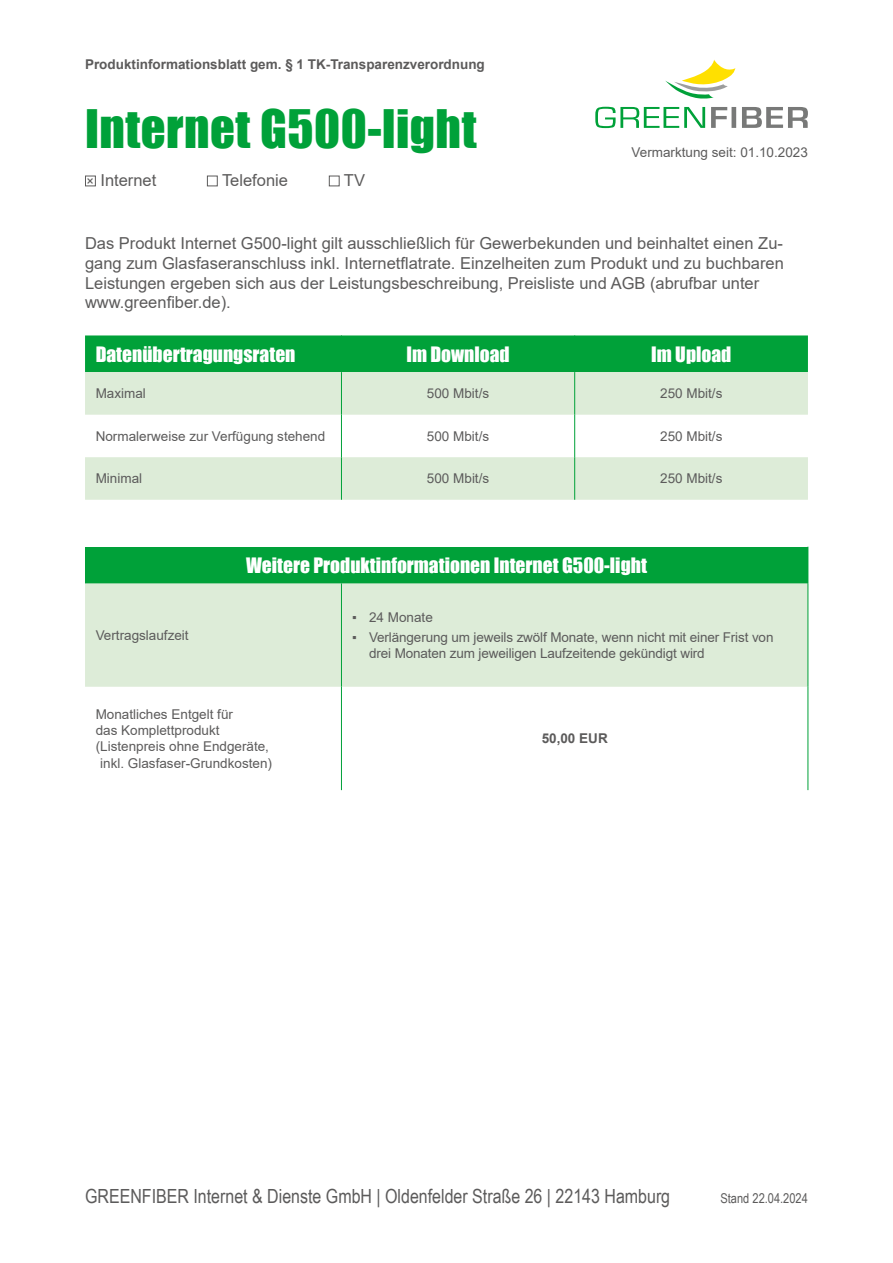
<style>
.page{position:relative;width:893px;height:1263px;background:#fff}
.page>*{position:absolute;margin:0;border:0;box-sizing:border-box;transform-origin:0 0}
.t1{font:48.75px "Impact";letter-spacing:.01em;color:#00a139}
.t2{font:19.5px "Impact";color:#fff}
.t3{font:19.5px "Arial Narrow";color:#5c5b5b}
.t4{font:16.5px/19.8px "Arial";color:#5c5b5b}
.t5{font:13.5px/16.2px "Arial";color:#5c5b5b}
.t6{font:700 13.5px "Arial";color:#5c5b5b}
.t7{font:13.5px "Arial Narrow";color:#5c5b5b}
</style>
<div class="page">
<div style="left:85px;top:547px;width:723px;height:36px;background:#00a139"></div>
<div style="left:85px;top:583px;width:722px;height:104px;background:#ddecd8"></div>
<hr style="left:341px;top:583px;width:1px;height:104px;background:#00a139">
<hr style="left:807px;top:583px;width:1px;height:104px;background:#00a139">
<hr style="left:341px;top:687px;width:1px;height:103px;background:#00a139">
<hr style="left:807px;top:687px;width:1px;height:103px;background:#00a139">
<div style="left:85px;top:335px;width:723px;height:37px;background:#00a139"></div>
<svg style="left:85px;top:372px;width:723px;height:128px;fill:#ddecd8"></svg>
<hr style="left:341px;top:335px;width:1px;height:37px;background:#00a139">
<hr style="left:574px;top:335px;width:1px;height:37px;background:#00a139">
<hr style="left:341px;top:372px;width:1px;height:43px;background:#00a139">
<hr style="left:574px;top:372px;width:1px;height:43px;background:#00a139">
<hr style="left:341px;top:415px;width:1px;height:42px;background:#00a139">
<hr style="left:574px;top:415px;width:1px;height:42px;background:#00a139">
<hr style="left:341px;top:457px;width:1px;height:43px;background:#00a139">
<hr style="left:574px;top:457px;width:1px;height:43px;background:#00a139">
<div style="left:85px;top:176px;width:11px;height:10px;border:1px solid #5c5b5b"></div>
<div style="left:207px;top:176px;width:11px;height:10px;border:1px solid #5c5b5b"></div>
<div style="left:329px;top:176px;width:11px;height:10px;border:1px solid #5c5b5b"></div>
<svg style="left:665px;top:60px;width:70px;height:39px"></svg>
<svg style="left:595px;top:107px;width:110px;height:21px"></svg>
<svg style="left:711px;top:107px;width:97px;height:21px"></svg>
<p class="t6" style="left:85px;top:55px;width:401px">Produktinformationsblatt gem. § 1 TK-Transparenzverordnung</p>
<h1 class="t1" style="left:85px;top:91px;width:393px">Internet G500-light</h1>
<p class="t4" style="left:88px;top:171px;width:70px">˟ Internet</p>
<p class="t4" style="left:222px;top:171px;width:68px">Telefonie</p>
<p class="t4" style="left:344px;top:171px;width:23px">TV</p>
<p class="t5" style="left:632px;top:144px;width:178px">Vermarktung seit: 01.10.2023</p>
<p class="t4" style="left:85px;top:233px;width:700px">Das Produkt Internet G500-light gilt ausschließlich für Gewerbekunden und beinhaltet einen Zu&shy;gang zum Glasfaseranschluss inkl. Internetflatrate. Einzelheiten zum Produkt und zu buchbaren Leistungen ergeben sich aus der Leistungsbeschreibung, Preisliste und AGB (abrufbar unter www.greenfiber.de).</p>
<h2 class="t2" style="left:96px;top:339px;width:201px">Datenübertragungsraten</h2>
<h2 class="t2" style="left:406px;top:339px;width:105px">Im Download</h2>
<h2 class="t2" style="left:651px;top:339px;width:82px">Im Upload</h2>
<p class="t5" style="left:96px;top:385px;width:52px">Maximal</p>
<p class="t5" style="left:427px;top:385px;width:64px">500 Mbit/s</p>
<p class="t5" style="left:660px;top:385px;width:64px">250 Mbit/s</p>
<p class="t5" style="left:96px;top:428px;width:231px">Normalerweise zur Verfügung stehend</p>
<p class="t5" style="left:427px;top:428px;width:64px">500 Mbit/s</p>
<p class="t5" style="left:660px;top:428px;width:64px">250 Mbit/s</p>
<p class="t5" style="left:96px;top:470px;width:48px">Minimal</p>
<p class="t5" style="left:427px;top:470px;width:64px">500 Mbit/s</p>
<p class="t5" style="left:660px;top:470px;width:64px">250 Mbit/s</p>
<p class="t5" style="left:96px;top:627px;width:95px">Vertragslaufzeit</p>
<h2 class="t2" style="left:246px;top:550px;width:402px">Weitere Produktinformationen Internet G500-light</h2>
<p class="t5" style="left:352px;top:609px;width:82px">▪ 24 Monate</p>
<p class="t5" style="left:369px;top:629px;width:406px;text-indent:-17px">▪ Verlängerung um jeweils zwölf Monate, wenn nicht mit einer Frist von drei Monaten zum jeweiligen Laufzeitende gekündigt wird</p>
<p class="t5" style="left:96px;top:706px;width:139px">Monatliches Entgelt für</p>
<p class="t5" style="left:96px;top:722px;width:125px">das Komplettprodukt</p>
<p class="t5" style="left:96px;top:738px;width:175px">(Listenpreis ohne Endgeräte,</p>
<p class="t5" style="left:100px;top:755px;width:173px">inkl. Glasfaser-Grundkosten)</p>
<p class="t6" style="left:542px;top:729px;width:68px">50,00 EUR</p>
<h2 class="t3" style="left:85px;top:1182px;width:587px">GREENFIBER Internet &amp; Dienste GmbH | Oldenfelder Straße 26 | 22143 Hamburg</h2>
<p class="t7" style="left:720px;top:1189px;width:89px">Stand 22.04.2024</p>
</div>
